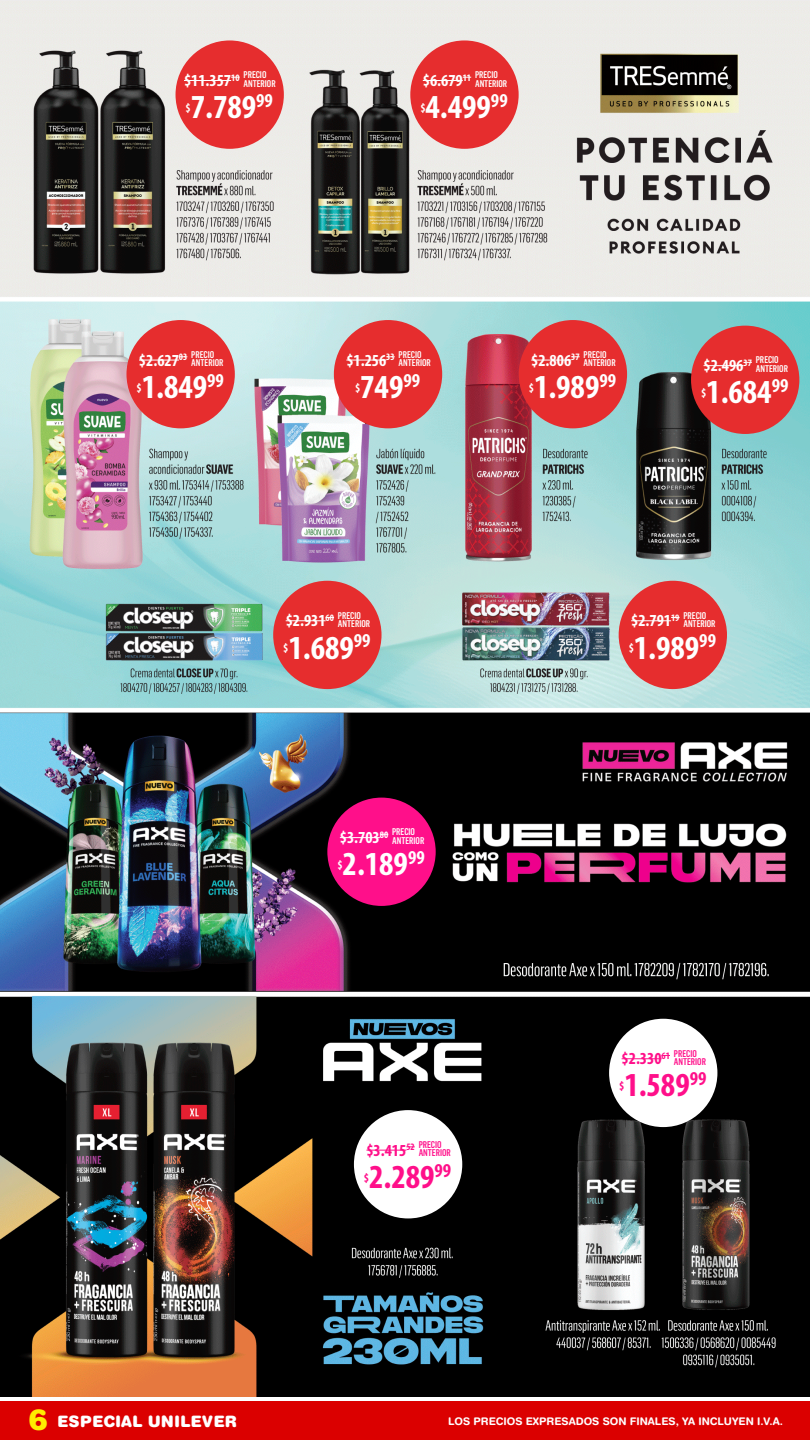
<style>
.page{position:relative;width:810px;height:1440px;background:#fff}
.page>*{position:absolute;margin:0;border:0;box-sizing:border-box;transform-origin:0 0}
.t1{font:700 condensed 33.75px "Myriad Pro";color:#fff}
.t2{font:700 condensed 33.75px "Myriad Pro";color:#ff0f8a}
.t3{font:900 29.25px "Helvetica Rounded LT Std";color:#ffed00}
.t4{font:700 condensed 16.88px "Myriad Pro";color:#fff}
.t5{font:700 condensed 16.88px "Myriad Pro";color:#ff0f8a}
.t6{font:900 15.75px "Helvetica Rounded LT Std";color:#fff}
.t7{font:700 condensed 12.3px "Myriad Pro";color:#fff}
.t8{font:700 condensed 12.3px "Myriad Pro";color:#ff0f8a}
.t9{font:700 10.5px "Helvetica Rounded";color:#fff}
.t10{font:500 9.52px/8.2px "Flama Condensed";color:#fff}
.t11{font:500 9.52px/8.2px "Flama Condensed";color:#ff0f8a}
</style>
<div class="page">
<div style="left:0;top:1401px;width:810px;height:39px;background:#db0000"></div>
<img style="left:0;top:0;width:810px;height:1397px">
<div style="left:176px;top:40px;width:108px;height:109px;background:#e62d2e;border-radius:50%"></div>
<hr style="left:184px;top:80px;width:47px;height:1px;background:#fff">
<div style="left:126px;top:320px;width:109px;height:108px;background:#e62d2e;border-radius:50%"></div>
<hr style="left:139px;top:360px;width:40px;height:1px;background:#fff">
<div style="left:273px;top:581px;width:109px;height:108px;background:#e62d2e;border-radius:50%"></div>
<hr style="left:286px;top:620px;width:40px;height:1px;background:#fff">
<div style="left:327px;top:798px;width:109px;height:108px;background:#ff0f8a;border-radius:50%"></div>
<hr style="left:340px;top:837px;width:40px;height:1px;background:#fff">
<div style="left:354px;top:1110px;width:108px;height:108px;background:#fff;border-radius:50%"></div>
<hr style="left:366px;top:1150px;width:40px;height:1px;background:#ff0f8a">
<div style="left:609px;top:1019px;width:108px;height:108px;background:#fff;border-radius:50%"></div>
<hr style="left:622px;top:1058px;width:40px;height:1px;background:#ff0f8a">
<div style="left:619px;top:581px;width:108px;height:108px;background:#e62d2e;border-radius:50%"></div>
<hr style="left:631px;top:620px;width:40px;height:1px;background:#fff">
<div style="left:334px;top:320px;width:108px;height:108px;background:#e62d2e;border-radius:50%"></div>
<hr style="left:346px;top:360px;width:40px;height:1px;background:#fff">
<div style="left:519px;top:320px;width:108px;height:108px;background:#e62d2e;border-radius:50%"></div>
<hr style="left:531px;top:360px;width:40px;height:1px;background:#fff">
<div style="left:691px;top:326px;width:108px;height:108px;background:#e62d2e;border-radius:50%"></div>
<hr style="left:704px;top:365px;width:39px;height:1px;background:#fff">
<div style="left:410px;top:40px;width:109px;height:109px;background:#e62d2e;border-radius:50%"></div>
<hr style="left:423px;top:80px;width:40px;height:1px;background:#fff">
<p class="t10" style="left:243px;top:71px;width:34px">PRECIO<br>ANTERIOR</p>
<h3 class="t4" style="left:184px;top:71px;width:57px">$11.357<sup>10</sup></h3>
<p class="t7" style="left:186px;top:101px;width:7px">$</p>
<h1 class="t1" style="left:191px;top:88px;width:84px">7.789<sup>99</sup></h1>
<p class="t10" style="left:475px;top:71px;width:34px">PRECIO<br>ANTERIOR</p>
<h3 class="t4" style="left:423px;top:71px;width:50px">$6.679<sup>11</sup></h3>
<p class="t7" style="left:420px;top:101px;width:7px">$</p>
<h1 class="t1" style="left:426px;top:88px;width:84px">4.499<sup>99</sup></h1>
<p class="t10" style="left:191px;top:350px;width:34px">PRECIO<br>ANTERIOR</p>
<h3 class="t4" style="left:139px;top:351px;width:50px">$2.627<sup>03</sup></h3>
<p class="t7" style="left:137px;top:381px;width:7px">$</p>
<h1 class="t1" style="left:142px;top:368px;width:84px">1.849<sup>99</sup></h1>
<p class="t10" style="left:399px;top:350px;width:34px">PRECIO<br>ANTERIOR</p>
<h3 class="t4" style="left:531px;top:351px;width:50px">$2.806<sup>37</sup></h3>
<p class="t7" style="left:529px;top:381px;width:7px">$</p>
<h1 class="t1" style="left:534px;top:368px;width:84px">1.989<sup>99</sup></h1>
<p class="t10" style="left:583px;top:350px;width:34px">PRECIO<br>ANTERIOR</p>
<h3 class="t4" style="left:704px;top:356px;width:50px">$2.496<sup>37</sup></h3>
<p class="t7" style="left:701px;top:386px;width:7px">$</p>
<h1 class="t1" style="left:706px;top:374px;width:84px">1.684<sup>99</sup></h1>
<h3 class="t4" style="left:346px;top:351px;width:50px">$1.256<sup>33</sup></h3>
<p class="t7" style="left:355px;top:381px;width:7px">$</p>
<h1 class="t1" style="left:360px;top:368px;width:61px">749<sup>99</sup></h1>
<p class="t10" style="left:756px;top:356px;width:34px">PRECIO<br>ANTERIOR</p>
<p class="t10" style="left:338px;top:611px;width:34px">PRECIO<br>ANTERIOR</p>
<h3 class="t4" style="left:286px;top:611px;width:50px">$2.931<sup>60</sup></h3>
<p class="t7" style="left:283px;top:641px;width:7px">$</p>
<h1 class="t1" style="left:288px;top:629px;width:84px">1.689<sup>99</sup></h1>
<p class="t10" style="left:392px;top:828px;width:34px">PRECIO<br>ANTERIOR</p>
<h3 class="t4" style="left:340px;top:828px;width:50px">$3.703<sup>80</sup></h3>
<p class="t7" style="left:337px;top:858px;width:7px">$</p>
<h1 class="t1" style="left:343px;top:846px;width:84px">2.189<sup>99</sup></h1>
<p class="t11" style="left:419px;top:1140px;width:34px">PRECIO<br>ANTERIOR</p>
<h3 class="t5" style="left:366px;top:1141px;width:50px">$3.415<sup>52</sup></h3>
<p class="t8" style="left:364px;top:1171px;width:7px">$</p>
<h1 class="t2" style="left:369px;top:1158px;width:84px">2.289<sup>99</sup></h1>
<p class="t10" style="left:683px;top:611px;width:34px">PRECIO<br>ANTERIOR</p>
<h3 class="t4" style="left:631px;top:611px;width:50px">$2.791<sup>19</sup></h3>
<p class="t7" style="left:629px;top:641px;width:7px">$</p>
<h1 class="t1" style="left:634px;top:629px;width:84px">1.989<sup>99</sup></h1>
<p class="t11" style="left:674px;top:1049px;width:34px">PRECIO<br>ANTERIOR</p>
<h3 class="t5" style="left:622px;top:1049px;width:50px">$2.330<sup>61</sup></h3>
<p class="t8" style="left:619px;top:1079px;width:7px">$</p>
<h1 class="t2" style="left:624px;top:1067px;width:84px">1.589<sup>99</sup></h1>
<h2 class="t3" style="left:29px;top:1401px;width:21px">6</h2>
<p class="t9" style="left:448px;top:1415px;width:336px">LOS PRECIOS EXPRESADOS SON FINALES, YA INCLUYEN I.V.A.</p>
<h3 class="t6" style="left:57px;top:1411px;width:181px">ESPECIAL UNILEVER</h3>
</div>
